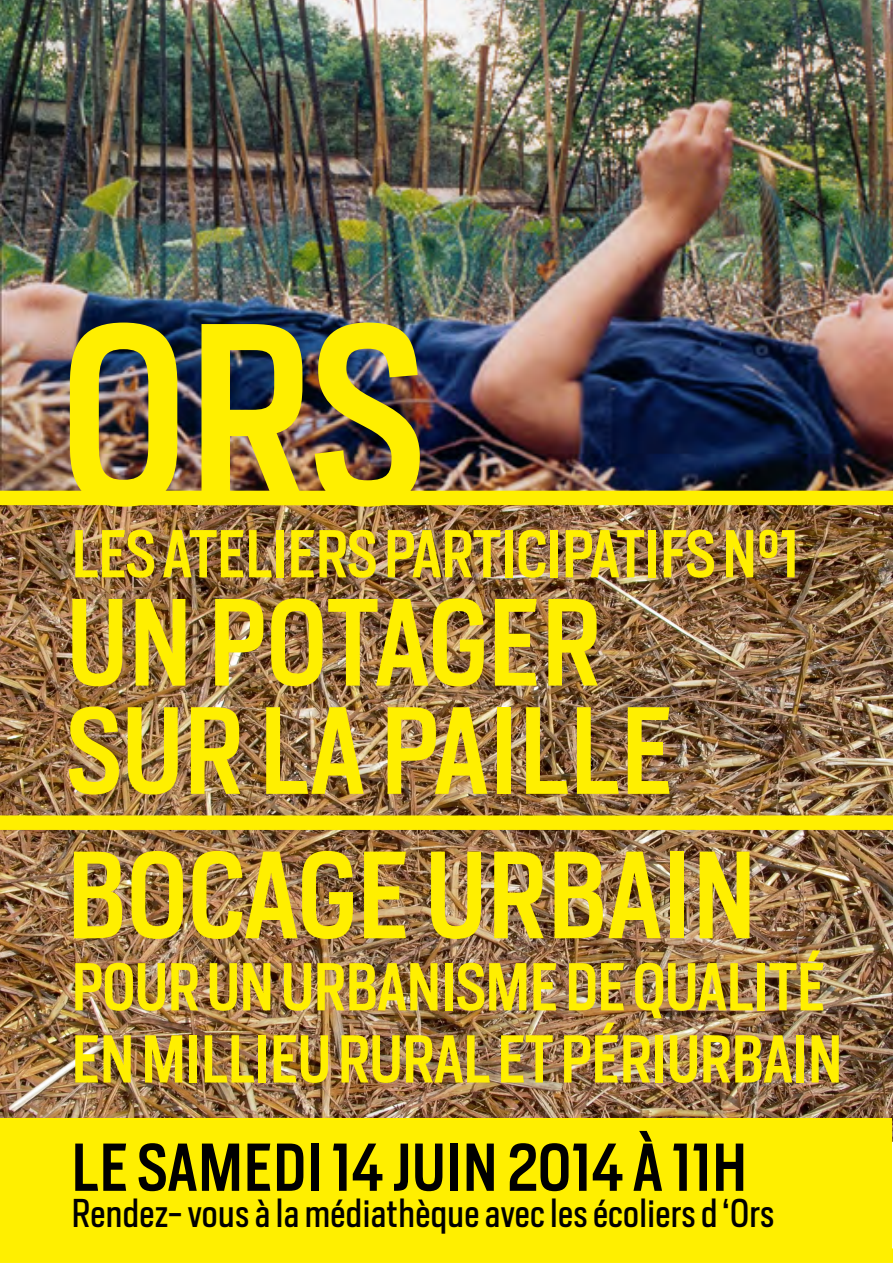
<style>
.page{position:relative;width:893px;height:1263px;background:#fff}
.page>*{position:absolute;margin:0;border:0;box-sizing:border-box;transform-origin:0 0}
.t1{font:500 241.5px "Heron Sans Cond";color:#ffef00}
.t2{font:500 115.5px/108.1px "Heron Sans Cond";letter-spacing:.005em;color:#ffef00}
.t3{font:500 63px "Heron Sans Cond";letter-spacing:-.01em;color:#ffef00}
.t4{font:500 63px "Heron Sans Cond";letter-spacing:.01em;color:#000}
.t5{font:37.5px "Heron Sans Cond";letter-spacing:.01em;color:#000}
</style>
<div class="page">
<img style="left:0;top:0;width:893px;height:491px">
<img style="left:0;top:505px;width:893px;height:636px">
<div style="left:0;top:1248px;width:893px;height:15px;background:#ffef07"></div>
<div style="left:0;top:491px;width:893px;height:14px;background:#ffef00"></div>
<div style="left:0;top:815px;width:893px;height:15px;background:#ffef00"></div>
<div style="left:1px;top:1119px;width:891px;height:143px;background:#ffef00"></div>
<h1 class="t1" style="left:60px;top:260px;width:366px">ORS</h1>
<p class="t3" style="left:71px;top:513px;width:729px">LES ATELIERS PARTICIPATIFS N°1</p>
<h2 class="t2" style="left:67px;top:588px;width:608px">UN POTAGER<br>SUR LA PAILLE</h2>
<h2 class="t2" style="left:67px;top:840px;width:677px">BOCAGE URBAIN</h2>
<p class="t3" style="left:71px;top:946px;width:242px">POUR UN URBA</p>
<p class="t3" style="left:406px;top:946px;width:286px">NISME DE QUALIT</p>
<p class="t3" style="left:797px;top:946px;width:30px">É</p>
<p class="t3" style="left:71px;top:1019px;width:139px">EN MILLIEU</p>
<p class="t3" style="left:338px;top:1019px;width:31px">RURAL</p>
<p class="t3" style="left:497px;top:1019px;width:150px">ET PÉRIURBAI</p>
<p class="t3" style="left:808px;top:1019px;width:36px">N</p>
<p class="t4" style="left:71px;top:1127px;width:677px">LE SAMEDI 14 JUIN 2014 À 11H</p>
<p class="t5" style="left:71px;top:1189px;width:704px">Rendez- vous à la médiathèque avec les écoliers d ‘Ors</p>
</div>
